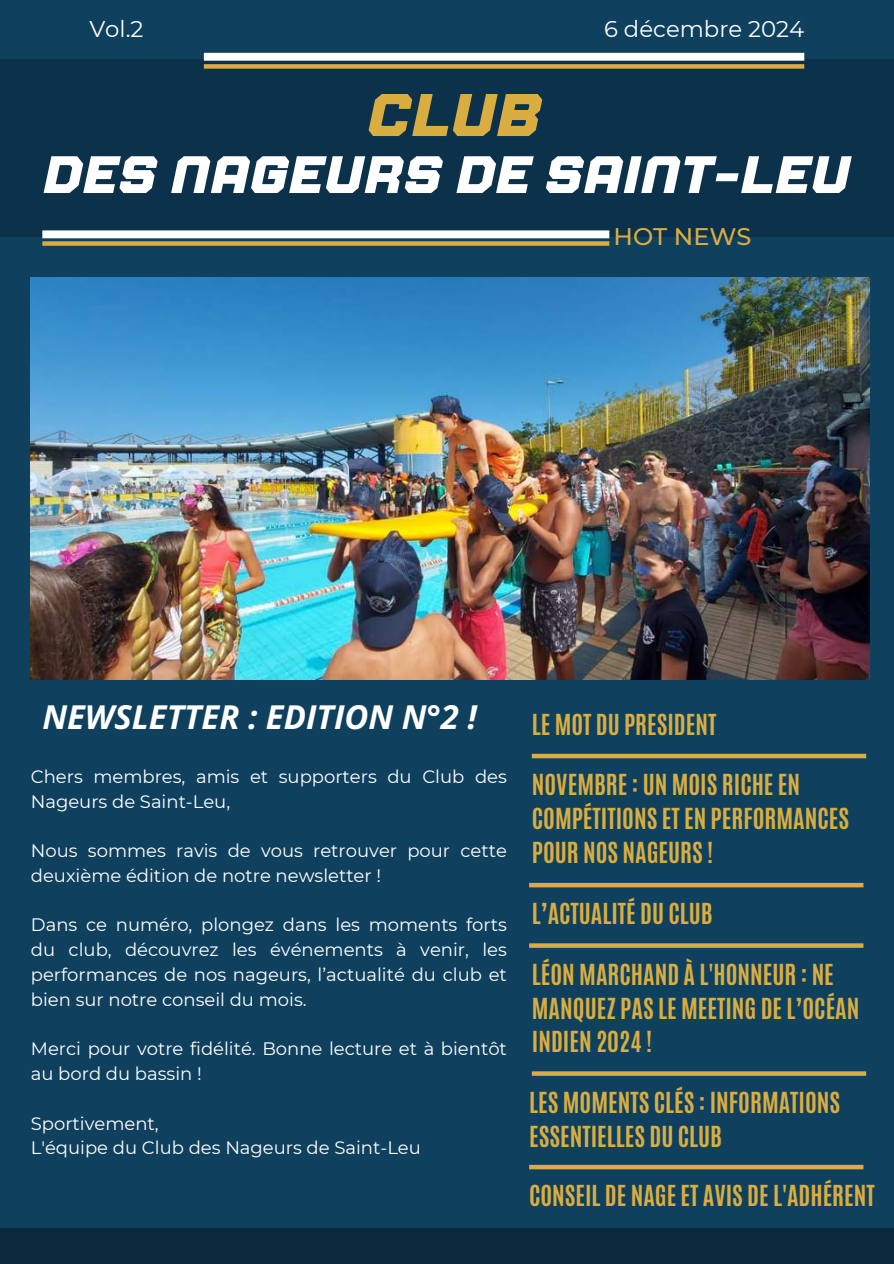
<style>
.page{position:relative;width:894px;height:1264px;background:#fff}
.page>*{position:absolute;margin:0;border:0;box-sizing:border-box;transform-origin:0 0}
.t1{font:italic 800 60px "Jaturat";color:#daad41}
.t2{font:italic 800 52.5px "Jaturat";color:#fff}
.t3{font:italic 700 32.85px "Open Sans";color:#fff}
.t4{font:700 24.15px/33.8px "Antonio";color:#daad41}
.t5{font:500 24px "Montserrat";color:#daad41}
.t6{font:22.8px "Montserrat";color:#fff}
.t7{font:18px/24.8px "Montserrat";color:#fff}
</style>
<div class="page">
<div style="left:0;top:0;width:893px;height:1263px;background:#0f415f"></div>
<img style="left:31px;top:277px;width:838px;height:402px">
<div style="left:0;top:59px;width:893px;height:178px;background:#0b324a"></div>
<div style="left:42px;top:230px;width:567px;height:8px;background:#fff"></div>
<div style="left:42px;top:241px;width:567px;height:5px;background:#daad41"></div>
<div style="left:0;top:1228px;width:893px;height:35px;background:#08283b"></div>
<div style="left:204px;top:53px;width:600px;height:8px;background:#fff"></div>
<div style="left:204px;top:64px;width:600px;height:5px;background:#daad41"></div>
<svg style="left:529px;top:943px;width:334px;height:4px"></svg>
<div style="left:529px;top:882px;width:334px;height:5px;background:#daad41"></div>
<svg style="left:531px;top:1071px;width:334px;height:4px"></svg>
<div style="left:529px;top:1164px;width:334px;height:5px;background:#daad41"></div>
<div style="left:531px;top:753px;width:334px;height:5px;background:#daad41"></div>
<p class="t6" style="left:89px;top:13px;width:56px">Vol.2</p>
<p class="t6" style="left:604px;top:13px;width:201px">6 décembre 2024</p>
<h1 class="t1" style="left:367px;top:80px;width:175px">CLUB</h1>
<h2 class="t2" style="left:43px;top:144px;width:808px">DES NAGEURS DE SAINT-LEU</h2>
<h3 class="t5" style="left:613px;top:219px;width:139px">HOT NEWS</h3>
<h3 class="t3" style="left:42px;top:695px;width:436px">NEWSLETTER : EDITION N°2 !</h3>
<p class="t7" style="left:31px;top:763px;width:477px">Chers membres, amis et supporters du Club des<br>Nageurs de Saint-Leu,</p>
<p class="t7" style="left:31px;top:837px;width:477px">Nous sommes ravis de vous retrouver pour cette deuxième édition de notre newsletter !</p>
<p class="t7" style="left:31px;top:912px;width:477px;text-align:justify">Dans ce numéro, plongez dans les moments forts du club, découvrez les événements à venir, les performances de nos nageurs, l’actualité du club et bien sur notre conseil du mois.</p>
<p class="t7" style="left:31px;top:1035px;width:477px">Merci pour votre fidélité. Bonne lecture et à bientôt au bord du bassin !</p>
<p class="t7" style="left:31px;top:1110px;width:391px">Sportivement,<br>L'équipe du Club des Nageurs de Saint-Leu</p>
<h3 class="t4" style="left:531px;top:708px;width:186px">LE MOT DU PRESIDENT</h3>
<h3 class="t4" style="left:531px;top:768px;width:319px">NOVEMBRE : UN MOIS RICHE EN<br>COMPÉTITIONS ET EN PERFORMANCES<br>POUR NOS NAGEURS !</h3>
<h3 class="t4" style="left:531px;top:897px;width:182px">L’ACTUALITÉ DU CLUB</h3>
<h3 class="t4" style="left:531px;top:957px;width:329px">LÉON MARCHAND À L'HONNEUR : NE<br>MANQUEZ PAS LE MEETING DE L’OCÉAN<br>INDIEN 2024 !</h3>
<h3 class="t4" style="left:529px;top:1085px;width:312px">LES MOMENTS CLÉS : INFORMATIONS<br>ESSENTIELLES DU CLUB</h3>
<h3 class="t4" style="left:529px;top:1179px;width:347px">CONSEIL DE NAGE ET AVIS DE L'ADHÉRENT</h3>
</div>
